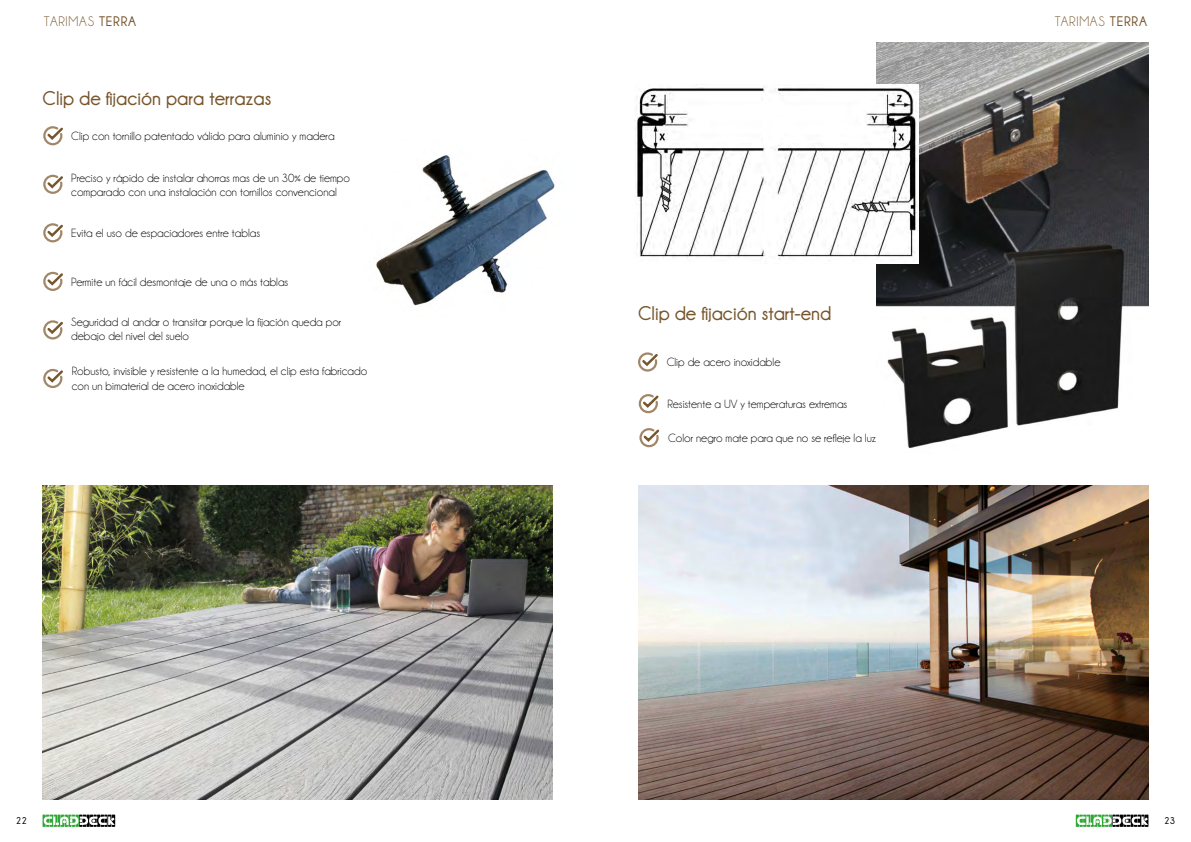
<style>
.page{position:relative;width:1191px;height:842px;background:#fff}
.page>*{position:absolute;margin:0;border:0;box-sizing:border-box;transform-origin:0 0}
.t1{font:700 20px "Champagne&Limousines";color:#77562c}
.t2{font:14px "Champagne&Limousines";letter-spacing:.05em;color:#77562c}
.t3{font:12px/14.4px "Champagne&Limousines";color:#000}
.t4{font:700 10px "Champagne&Limousines";color:#000}
.s1{font-weight:700}
</style>
<div class="page">
<img style="left:43px;top:486px;width:510px;height:313px">
<img style="left:638px;top:486px;width:510px;height:313px">
<svg style="left:43px;top:814px;width:72px;height:13px"></svg>
<svg style="left:1075px;top:814px;width:4px;height:13px"></svg>
<svg style="left:1076px;top:814px;width:72px;height:13px"></svg>
<img style="left:876px;top:43px;width:272px;height:405px">
<img style="left:376px;top:155px;width:179px;height:151px">
<svg style="left:43px;top:126px;width:20px;height:20px"></svg>
<svg style="left:43px;top:174px;width:20px;height:20px"></svg>
<svg style="left:43px;top:223px;width:20px;height:20px"></svg>
<svg style="left:43px;top:271px;width:20px;height:20px"></svg>
<svg style="left:43px;top:320px;width:20px;height:20px"></svg>
<svg style="left:43px;top:368px;width:20px;height:20px"></svg>
<img style="left:636px;top:85px;width:282px;height:179px">
<svg style="left:638px;top:352px;width:20px;height:20px"></svg>
<svg style="left:638px;top:394px;width:21px;height:20px"></svg>
<svg style="left:639px;top:428px;width:21px;height:20px"></svg>
<p class="t2" style="left:44px;top:13px;width:94px">TARIMAS <span class="s1">TERRA</span></p>
<p class="t2" style="left:1054px;top:13px;width:94px">TARIMAS <span class="s1">TERRA</span></p>
<h1 class="t1" style="left:43px;top:87px;width:230px">Clip de fijación para terrazas</h1>
<p class="t3" style="left:71px;top:129px;width:265px">Clip con tornillo patentado válido para aluminio y madera</p>
<p class="t3" style="left:71px;top:171px;width:280px">Preciso y rápido de instalar ahorras mas de un 30% de tiempo comparado con una instalación con tornillos convencional</p>
<p class="t3" style="left:71px;top:226px;width:190px">Evita el uso de espaciadores entre tablas</p>
<p class="t3" style="left:71px;top:274px;width:219px">Permite un fácil desmontaje de una o más tablas</p>
<p class="t3" style="left:71px;top:315px;width:271px">Seguridad al andar o transitar porque la fijación queda por debajo del nivel del suelo</p>
<p class="t3" style="left:72px;top:364px;width:297px">Robusto, invisible y resistente a la humedad, el clip esta fabricado con un bimaterial de acero inoxidable</p>
<h1 class="t1" style="left:638px;top:302px;width:195px">Clip de fijación start-end</h1>
<p class="t3" style="left:666px;top:355px;width:115px">Clip de acero inoxidable</p>
<p class="t3" style="left:667px;top:396px;width:181px">Resistente a UV y temperaturas extremas</p>
<p class="t3" style="left:668px;top:430px;width:210px">Color negro mate para que no se refleje la luz</p>
<p class="t4" style="left:16px;top:815px;width:13px">22</p>
<p class="t4" style="left:1164px;top:815px;width:12px">23</p>
</div>
